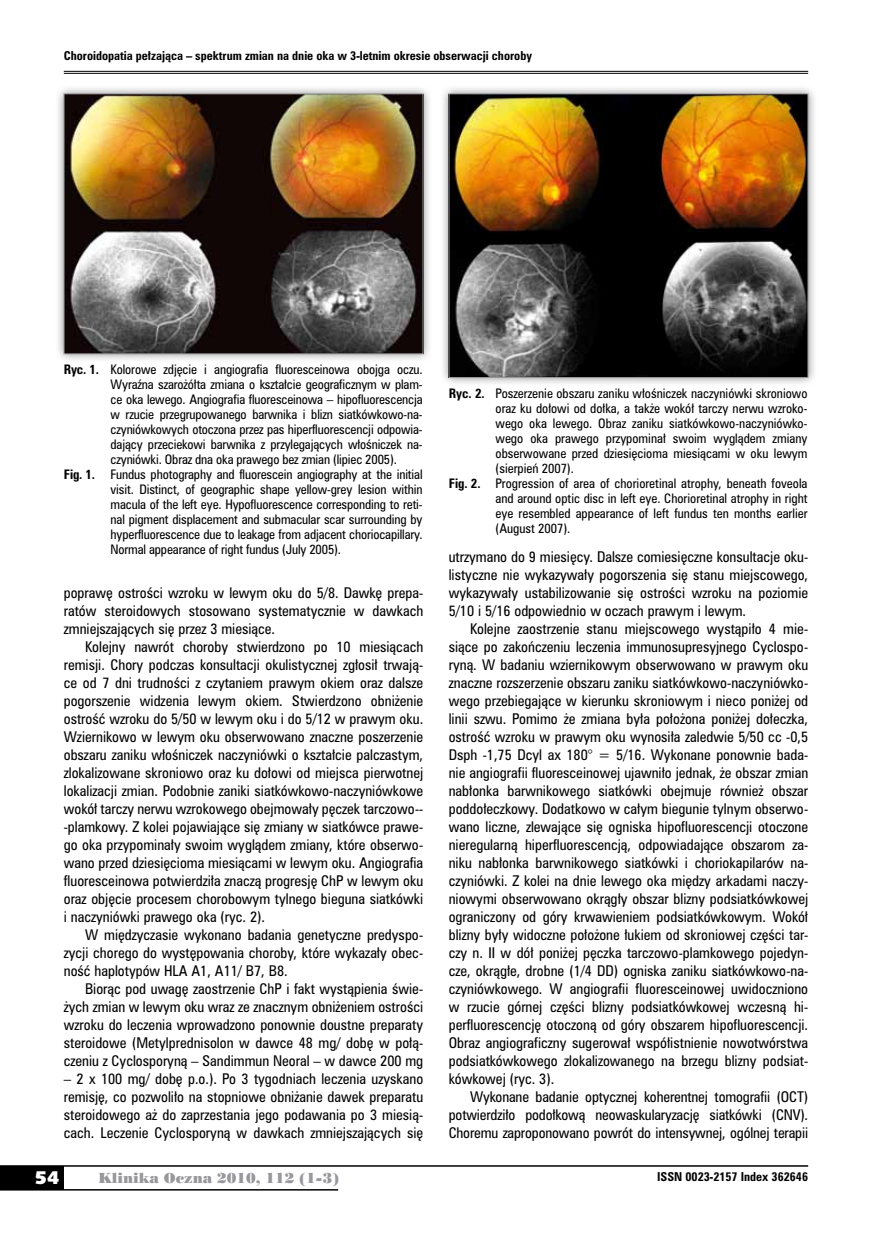
<style>
.page{position:relative;width:872px;height:1234px;background:#fff}
.page>*{position:absolute;margin:0;border:0;box-sizing:border-box;transform-origin:0 0}
.t1{font:18px "Humanst 531 U Blk PL";color:#fff}
.t2{font:13.5px/18px "Zurich Cn PL";color:#000;text-align:justify}
.t3{font:13.5px "Poster Bodoni PL";color:#98989c}
.t4{font:12px/15px "Zurich Cn PL";color:#000;text-align:justify}
.t5{font:700 12px "Zurich Cn PL";color:#000}
.t6{font:700 11.25px "Zurich Cn PL";color:#000}
.s1{font-weight:700}
</style>
<div class="page">
<div style="left:0;top:1165px;width:64px;height:24px;background:#000"></div>
<hr style="left:0;top:1164px;width:808px;height:2px;background:#000">
<hr style="left:0;top:1188px;width:338px;height:2px;background:#000">
<hr style="left:64px;top:71px;width:744px;height:1px;background:#000">
<hr style="left:64px;top:73px;width:744px;height:1px;background:#000">
<div style="left:55px;top:85px;width:377px;height:278px;background:#000;opacity:.45"></div>
<img style="left:66px;top:96px;width:355px;height:256px">
<div style="left:64px;top:94px;width:359px;height:260px;border:1px solid #98989c"></div>
<div style="left:440px;top:85px;width:377px;height:301px;background:#000;opacity:.45"></div>
<img style="left:451px;top:96px;width:355px;height:279px">
<p class="t6" style="left:64px;top:48px;width:469px">Choroidopatia pełzająca – spektrum zmian na dnie oka w 3-letnim okresie obserwacji choroby</p>
<p class="t4" style="left:111px;top:361px;width:313px;text-indent:-47px"><span class="s1">Ryc. 1.</span> Kolorowe zdjęcie i angiografia fluoresceinowa obojga oczu.<br>Wyraźna szarożółta zmiana o kształcie geograficznym w plam&shy;ce oka lewego. Angiografia fluoresceinowa – hipofluorescencja w rzucie przegrupowanego barwnika i blizn siatkówkowo-na&shy;czyniówkowych otoczona przez pas hiperfluorescencji odpowia&shy;dający przeciekowi barwnika z przylegających włośniczek na&shy;czyniówki. Obraz dna oka prawego bez zmian (lipiec 2005).</p>
<p class="t5" style="left:64px;top:466px;width:33px">Fig. 1.</p>
<p class="t4" style="left:111px;top:466px;width:313px">Fundus photography and fluorescein angiography at the initial visit. Distinct, of geographic shape yellow-grey lesion within macula of the left eye. Hypofluorescence corresponding to reti&shy;nal pigment displacement and submacular scar surrounding by hyperfluorescence due to leakage from adjacent choriocapillary.<br>Normal appearance of right fundus (July 2005).</p>
<p class="t2" style="left:64px;top:583px;width:361px">poprawę ostrości wzroku w lewym oku do 5/8. Dawkę prepa&shy;ratów steroidowych stosowano systematycznie w dawkach zmniejszających się przez 3 miesiące.</p>
<p class="t2" style="left:64px;top:637px;width:361px;text-indent:21px">Kolejny nawrót choroby stwierdzono po 10 miesiącach remisji. Chory podczas konsultacji okulistycznej zgłosił trwają&shy;ce od 7 dni trudności z czytaniem prawym okiem oraz dalsze pogorszenie widzenia lewym okiem. Stwierdzono obniżenie ostrość wzroku do 5/50 w lewym oku i do 5/12 w prawym oku.<br>Wziernikowo w lewym oku obserwowano znaczne poszerzenie obszaru zaniku włośniczek naczyniówki o kształcie palczastym, zlokalizowane skroniowo oraz ku dołowi od miejsca pierwotnej lokalizacji zmian. Podobnie zaniki siatkówkowo-naczyniówkowe wokół tarczy nerwu wzrokowego obejmowały pęczek tarczowo-- -plamkowy. Z kolei pojawiające się zmiany w siatkówce prawe&shy;go oka przypominały swoim wyglądem zmiany, które obserwo&shy;wano przed dziesięcioma miesiącami w lewym oku. Angiografia fluoresceinowa potwierdziła znaczą progresję ChP w lewym oku oraz objęcie procesem chorobowym tylnego bieguna siatkówki i naczyniówki prawego oka (ryc. 2).</p>
<p class="t2" style="left:64px;top:925px;width:361px;text-indent:21px">W międzyczasie wykonano badania genetyczne predyspo&shy;zycji chorego do występowania choroby, które wykazały obec&shy;ność haplotypów HLA A1, A11/ B7, B8.</p>
<p class="t2" style="left:64px;top:979px;width:361px;text-indent:21px">Biorąc pod uwagę zaostrzenie ChP i fakt wystąpienia świe&shy;żych zmian w lewym oku wraz ze znacznym obniżeniem ostrości wzroku do leczenia wprowadzono ponownie doustne preparaty steroidowe (Metylprednisolon w dawce 48 mg/ dobę w połą&shy;czeniu z Cyclosporyną – Sandimmun Neoral – w dawce 200 mg</p>
<p class="t2" style="left:64px;top:1069px;width:361px">– 2 x 100 mg/ dobę p.o.). Po 3 tygodniach leczenia uzyskano remisję, co pozwoliło na stopniowe obniżanie dawek preparatu steroidowego aż do zaprzestania jego podawania po 3 miesią&shy;cach. Leczenie Cyclosporyną w dawkach zmniejszających się</p>
<p class="t4" style="left:449px;top:385px;width:360px"><span class="s1">Ryc. 2.</span> Poszerzenie obszaru zaniku włośniczek naczyniówki skroniowo</p>
<p class="t4" style="left:495px;top:400px;width:313px">oraz ku dołowi od dołka, a także wokół tarczy nerwu wzroko-</p>
<p class="t4" style="left:495px;top:415px;width:313px">wego oka lewego. Obraz zaniku siatkówkowo-naczyniówko-</p>
<p class="t4" style="left:495px;top:430px;width:313px">wego oka prawego przypominał swoim wyglądem zmiany</p>
<p class="t4" style="left:495px;top:445px;width:313px">obserwowane przed dziesięcioma miesiącami w oku lewym</p>
<p class="t4" style="left:495px;top:460px;width:80px">(sierpień 2007).</p>
<p class="t4" style="left:449px;top:475px;width:360px"><span class="s1">Fig. 2.</span> Progression of area of chorioretinal atrophy, beneath foveola</p>
<p class="t4" style="left:495px;top:490px;width:313px">and around optic disc in left eye. Chorioretinal atrophy in right</p>
<p class="t4" style="left:495px;top:505px;width:313px">eye resembled appearance of left fundus ten months earlier</p>
<p class="t4" style="left:495px;top:520px;width:76px">(August 2007).</p>
<p class="t2" style="left:449px;top:547px;width:361px">utrzymano do 9 miesięcy. Dalsze comiesięczne konsultacje oku&shy;listyczne nie wykazywały pogorszenia się stanu miejscowego, wykazywały ustabilizowanie się ostrości wzroku na poziomie 5/10 i 5/16 odpowiednio w oczach prawym i lewym.</p>
<p class="t2" style="left:449px;top:619px;width:361px;text-indent:21px">Kolejne zaostrzenie stanu miejscowego wystąpiło 4 mie&shy;siące po zakończeniu leczenia immunosupresyjnego Cyclospo&shy;ryną. W badaniu wziernikowym obserwowano w prawym oku znaczne rozszerzenie obszaru zaniku siatkówkowo-naczyniówko&shy;wego przebiegające w kierunku skroniowym i nieco poniżej od linii szwu. Pomimo że zmiana była położona poniżej dołeczka, ostrość wzroku w prawym oku wynosiła zaledwie 5/50 cc -0,5<br>Dsph -1,75 Dcyl ax 180° = 5/16. Wykonane ponownie bada&shy;nie angiografii fluoresceinowej ujawniło jednak, że obszar zmian nabłonka barwnikowego siatkówki obejmuje również obszar poddołeczkowy. Dodatkowo w całym biegunie tylnym obserwo&shy;wano liczne, zlewające się ogniska hipofluorescencji otoczone nieregularną hiperfluorescencją, odpowiadające obszarom za&shy;niku nabłonka barwnikowego siatkówki i choriokapilarów na&shy;czyniówki. Z kolei na dnie lewego oka między arkadami naczy&shy;niowymi obserwowano okrągły obszar blizny podsiatkówkowej ograniczony od góry krwawieniem podsiatkówkowym. Wokół blizny były widoczne położone łukiem od skroniowej części tar&shy;czy n. II w dół poniżej pęczka tarczowo-plamkowego pojedyn&shy;cze, okrągłe, drobne (1/4 DD) ogniska zaniku siatkówkowo-na&shy;czyniówkowego. W angiografii fluoresceinowej uwidoczniono w rzucie górnej części blizny podsiatkówkowej wczesną hi&shy;perfluorescencję otoczoną od góry obszarem hipofluorescencji.<br>Obraz angiograficzny sugerował współistnienie nowotwórstwa podsiatkówkowego zlokalizowanego na brzegu blizny podsiat&shy;kówkowej (ryc. 3).</p>
<p class="t2" style="left:449px;top:1087px;width:361px;text-indent:21px">Wykonane badanie optycznej koherentnej tomografii (OCT) potwierdziło podołkową neowaskularyzację siatkówki (CNV).<br>Choremu zaproponowano powrót do intensywnej, ogólnej terapii</p>
<h1 class="t1" style="left:35px;top:1165px;width:26px">54</h1>
<p class="t3" style="left:99px;top:1168px;width:242px">Klinika Oczna 2010, 112 (1-3)</p>
<p class="t6" style="left:657px;top:1168px;width:152px">ISSN 0023-2157 Index 362646</p>
</div>
